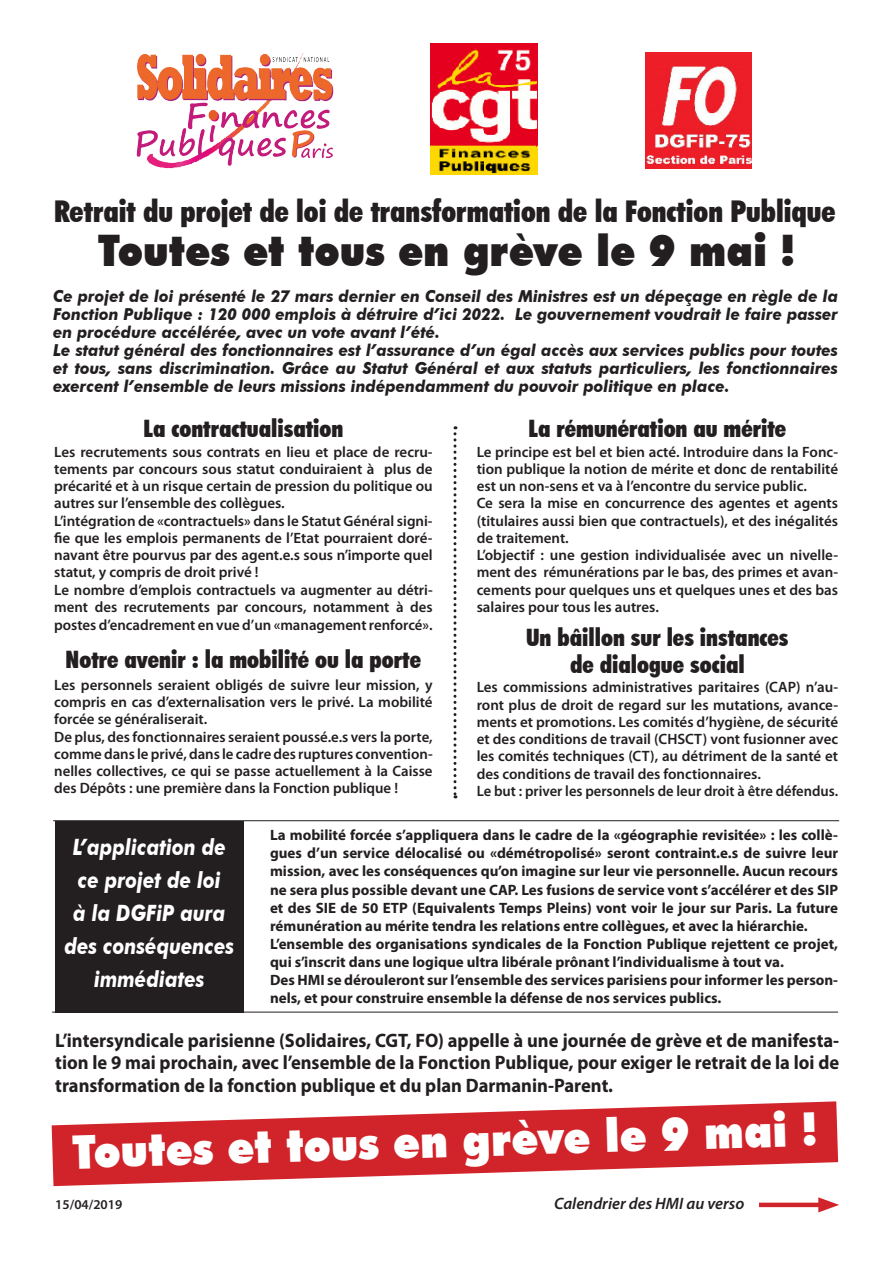
<style>
.page{position:relative;width:893px;height:1263px;background:#fff}
.page>*{position:absolute;margin:0;border:0;box-sizing:border-box;transform-origin:0 0}
.t1{font:900 46.5px "Futura BT";color:#fff;scale:.9 1}
.t2{font:900 43.5px "Futura BT";color:#231f20;scale:.9 1}
.t3{font:900 condensed 30px "Futura BT";color:#231f20}
.t4{font:900 condensed 24px "Futura BT";color:#231f20}
.t5{font:italic 700 22.5px/33px "Futura BT";color:#fff;text-align:center;scale:.85 1}
.t6{font:700 19.5px/22.5px "Myriad Pro";color:#231f20;text-align:justify;scale:.95 1}
.t7{font:italic 700 16.5px/18px "Futura BT";color:#231f20;text-align:justify;scale:.95 1}
.t8{font:italic 600 16.5px "Myriad Pro";color:#231f20}
.t9{font:600 15px/17.2px "Myriad Pro";color:#231f20;text-align:justify}
.t10{font:700 15px/18px "Myriad Pro";color:#231f20}
.t11{font:600 13.5px "Myriad Pro";color:#231f20}
</style>
<div class="page">
<img style="left:136px;top:52px;width:198px;height:117px">
<img style="left:430px;top:43px;width:108px;height:131px">
<img style="left:645px;top:52px;width:106px;height:117px">
<svg style="left:52px;top:1101px;width:786px;height:85px;fill:#d1232a"></svg>
<div style="left:55px;top:821px;width:188px;height:191px;background:#231f20"></div>
<svg style="left:453px;top:426px;width:3px;height:372px"></svg>
<hr style="left:53px;top:820px;width:786px;height:1px;background:#231f20">
<hr style="left:52px;top:1012px;width:786px;height:1px;background:#231f20">
<div style="left:759px;top:1202px;width:68px;height:5px;background:#d1232a"></div>
<svg style="left:818px;top:1197px;width:21px;height:15px"></svg>
<p class="t3" style="left:54px;top:193px;width:783px">Retrait du projet de loi de transformation de la Fonction Publique</p>
<p class="t2" style="left:98px;top:224px;width:776px">Toutes et tous en grève le 9 mai !</p>
<p class="t7" style="left:53px;top:287px;width:828px">Ce projet de loi présenté le 27 mars dernier en Conseil des Ministres est un dépeçage en règle de la Fonction Publique : 120 000 emplois à détruire d’ici 2022. Le gouvernement voudrait le faire passer en procédure accélérée, avec un vote avant l’été.</p>
<p class="t7" style="left:53px;top:341px;width:828px">Le statut général des fonctionnaires est l’assurance d’un égal accès aux services publics pour toutes et tous, sans discrimination. Grâce au Statut Général et aux statuts particuliers, les fonctionnaires exercent l’ensemble de leurs missions indépendamment du pouvoir politique en place.</p>
<p class="t4" style="left:528px;top:414px;width:259px">La rémunération au mérite</p>
<p class="t9" style="left:477px;top:443px;width:363px">Le principe est bel et bien acté. Introduire dans la Fonc&shy;tion publique la notion de mérite et donc de rentabilité est un non-sens et va à l’encontre du service public.</p>
<p class="t9" style="left:477px;top:494px;width:363px">Ce sera la mise en concurrence des agentes et agents (titulaires aussi bien que contractuels), et des inégalités de traitement.</p>
<p class="t9" style="left:477px;top:546px;width:363px">L’objectif : une gestion individualisée avec un nivelle&shy;ment des rémunérations par le bas, des primes et avan&shy;cements pour quelques uns et quelques unes et des bas salaires pour tous les autres.</p>
<p class="t4" style="left:526px;top:623px;width:264px">Un bâillon sur les instances</p>
<p class="t4" style="left:570px;top:650px;width:176px">de dialogue social</p>
<p class="t9" style="left:477px;top:678px;width:363px">Les commissions administratives paritaires (CAP) n’au&shy;ront plus de droit de regard sur les mutations, avance&shy;ments et promotions. Les comités d’hygiène, de sécurité et des conditions de travail (CHSCT) vont fusionner avec les comités techniques (CT), au détriment de la santé et des conditions de travail des fonctionnaires.</p>
<p class="t9" style="left:477px;top:782px;width:363px">Le but : priver les personnels de leur droit à être défendus.</p>
<p class="t4" style="left:143px;top:414px;width:201px">La contractualisation</p>
<p class="t9" style="left:54px;top:443px;width:380px">Les recrutements sous contrats en lieu et place de recru&shy;tements par concours sous statut conduiraient à plus de précarité et à un risque certain de pression du politique ou autres sur l’ensemble des collègues.</p>
<p class="t9" style="left:54px;top:512px;width:380px">L’intégration de «contractuels» dans le Statut Général signi&shy;fie que les emplois permanents de l’Etat pourraient doré&shy;navant être pourvus par des agent.e.s sous n’importe quel statut, y compris de droit privé !</p>
<p class="t9" style="left:54px;top:580px;width:380px;line-height:17.7px">Le nombre d’emplois contractuels va augmenter au détri&shy;ment des recrutements par concours, notamment à des postes d’encadrement en vue d’un «management renforcé».</p>
<p class="t4" style="left:66px;top:645px;width:357px">Notre avenir : la mobilité ou la porte</p>
<p class="t9" style="left:54px;top:676px;width:380px">Les personnels seraient obligés de suivre leur mission, y compris en cas d’externalisation vers le privé. La mobilité forcée se généraliserait.</p>
<p class="t9" style="left:54px;top:728px;width:380px">De plus, des fonctionnaires seraient poussé.e.s vers la porte, comme dans le privé, dans le cadre des ruptures convention&shy;nelles collectives, ce qui se passe actuellement à la Caisse des Dépôts : une première dans la Fonction publique !</p>
<p class="t5" style="left:73px;top:830px;width:181px">L’application de</p>
<p class="t5" style="left:78px;top:863px;width:169px">ce projet de loi</p>
<p class="t5" style="left:64px;top:896px;width:202px">à la DGFiP aura des conséquences immédiates</p>
<p class="t10" style="left:270px;top:826px;width:570px;text-align:justify">La mobilité forcée s’appliquera dans le cadre de la «géographie revisitée» : les collè&shy;gues d’un service délocalisé ou «démétropolisé» seront contraint.e.s de suivre leur mission, avec les conséquences qu’on imagine sur leur vie personnelle. Aucun recours ne sera plus possible devant une CAP. Les fusions de service vont s’accélérer et des SIP et des SIE de 50 ETP (Equivalents Temps Pleins) vont voir le jour sur Paris. La future rémunération au mérite tendra les relations entre collègues, et avec la hiérarchie.</p>
<p class="t10" style="left:270px;top:934px;width:570px">L’ensemble des organisations syndicales de la Fonction Publique rejettent ce projet, qui s’inscrit dans une logique ultra libérale prônant l’individualisme à tout va.</p>
<p class="t10" style="left:270px;top:970px;width:570px">Des HMI se dérouleront sur l’ensemble des services parisiens pour informer les person&shy;nels, et pour construire ensemble la défense de nos services publics.</p>
<p class="t6" style="left:55px;top:1028px;width:827px">L’intersyndicale parisienne (Solidaires, CGT, FO) appelle à une journée de grève et de manifesta&shy;tion le 9 mai prochain, avec l’ensemble de la Fonction Publique, pour exiger le retrait de la loi de transformation de la fonction publique et du plan Darmanin-Parent.</p>
<p class="t1" style="left:71px;top:1125px;width:830px;rotate:-2deg">Toutes et tous en grève le 9 mai !</p>
<p class="t11" style="left:55px;top:1195px;width:68px">15/04/2019</p>
<p class="t8" style="left:554px;top:1193px;width:192px">Calendrier des HMI au verso</p>
</div>
